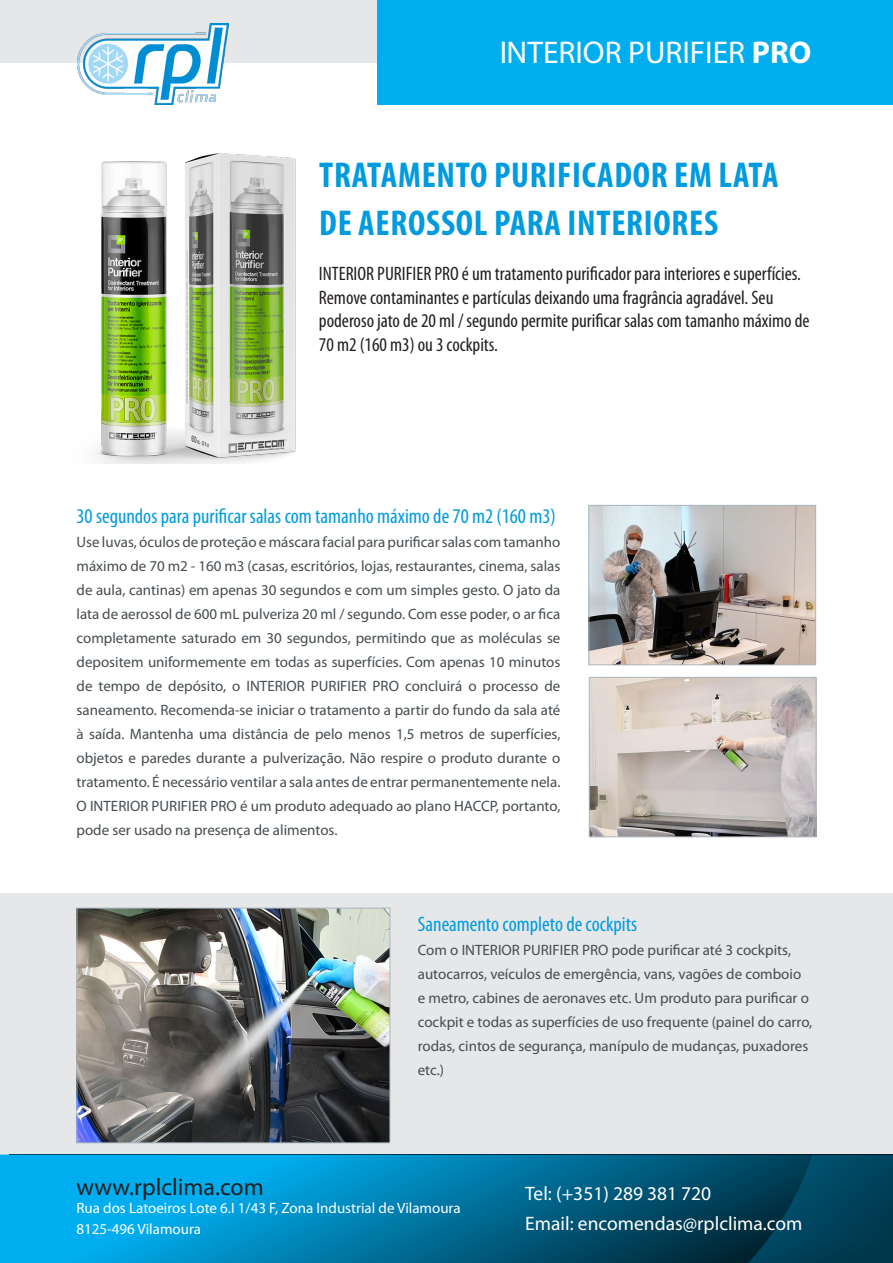
<style>
.page{position:relative;width:893px;height:1263px;background:#fff}
.page>*{position:absolute;margin:0;border:0;box-sizing:border-box;transform-origin:0 0}
.Heading_1{font:700 condensed 36px/48px "Myriad Pro";letter-spacing:.02em;color:#009bde}
.t1{font:31.5px "Myriad Pro";color:#fff}
.Heading_2{font:24px "Myriad Pro";color:#231f20}
.Heading_4{font:condensed 21px "Myriad Pro";color:#009bde}
.t2{font:condensed 19.5px/23.4px "Myriad Pro";color:#231f20}
.contact_data{font:19.5px "Myriad Pro";color:#fff}
.t3{font:15px/24px "Myriad Pro";color:#454c50;text-align:justify}
.t4{font:15px "Myriad Pro";color:#fff}
.s1{font-weight:700}
</style>
<div class="page">
<div style="left:0;top:893px;width:893px;height:262px;background:#e6e7e9"></div>
<img style="left:96px;top:153px;width:200px;height:310px">
<div style="left:0;top:0;width:893px;height:63px;background:#e6e7e9"></div>
<div style="left:378px;top:0;width:515px;height:104px;background:#00aeef"></div>
<img style="left:590px;top:507px;width:224px;height:156px">
<div style="left:588px;top:505px;width:228px;height:160px;border:1px solid #a9b6be"></div>
<img style="left:591px;top:679px;width:223px;height:156px">
<div style="left:589px;top:677px;width:227px;height:160px;border:1px solid #a9b6be"></div>
<img style="left:79px;top:910px;width:309px;height:231px">
<div style="left:77px;top:908px;width:313px;height:235px;border:1px solid #a9b6be"></div>
<img style="left:78px;top:23px;width:151px;height:81px">
<svg style="left:0;top:1154px;width:893px;height:109px;background:#0082b3"></svg>
<svg style="left:710px;top:1155px;width:183px;height:108px;background:#003e56"></svg>
<h2 class="t1" style="left:499px;top:33px;width:314px">INTERIOR PURIFIER <span class="s1">PRO</span></h2>
<p class="Heading_1" style="left:319px;top:150px;width:461px">TRATAMENTO PURIFICADOR EM LATA<br>DE AEROSSOL PARA INTERIORES</p>
<p class="t2" style="left:319px;top:262px;width:492px">INTERIOR PURIFIER PRO é um tratamento purificador para interiores e superfícies.<br>Remove contaminantes e partículas deixando uma fragrância agradável. Seu poderoso jato de 20 ml / segundo permite purificar salas com tamanho máximo de 70 m2 (160 m3) ou 3 cockpits.</p>
<p class="Heading_4" style="left:77px;top:503px;width:481px">30 segundos para purificar salas com tamanho máximo de 70 m2 (160 m3)</p>
<p class="t3" style="left:77px;top:529px;width:485px">Use luvas, óculos de proteção e máscara facial para purificar salas com tamanho máximo de 70 m2 - 160 m3 (casas, escritórios, lojas, restaurantes, cinema, salas de aula, cantinas) em apenas 30 segundos e com um simples gesto. O jato da lata de aerossol de 600 mL pulveriza 20 ml / segundo. Com esse poder, o ar fica completamente saturado em 30 segundos, permitindo que as moléculas se depositem uniformemente em todas as superfícies. Com apenas 10 minutos de tempo de depósito, o INTERIOR PURIFIER PRO concluirá o processo de saneamento. Recomenda-se iniciar o tratamento a partir do fundo da sala até à saída. Mantenha uma distância de pelo menos 1,5 metros de superfícies, objetos e paredes durante a pulverização. Não respire o produto durante o tratamento. É necessário ventilar a sala antes de entrar permanentemente nela.<br>O INTERIOR PURIFIER PRO é um produto adequado ao plano HACCP, portanto, pode ser usado na presença de alimentos.</p>
<p class="Heading_4" style="left:418px;top:911px;width:221px">Saneamento completo de cockpits</p>
<p class="t3" style="left:418px;top:937px;width:396px;text-align:left">Com o INTERIOR PURIFIER PRO pode purificar até 3 cockpits, autocarros, veículos de emergência, vans, vagões de comboio e metro, cabines de aeronaves etc. Um produto para purificar o cockpit e todas as superfícies de uso frequente (painel do carro, rodas, cintos de segurança, manípulo de mudanças, puxadores etc.)</p>
<p class="Heading_2" style="left:77px;top:1172px;width:189px">www.rplclima.com</p>
<p class="t4" style="left:77px;top:1198px;width:386px">Rua dos Latoeiros Lote 6.I 1/43 F, Zona Industrial de Vilamoura</p>
<p class="t4" style="left:77px;top:1220px;width:126px">8125-496 Vilamoura</p>
<p class="contact_data" style="left:525px;top:1182px;width:187px">Tel: (+351) 289 381 720</p>
<p class="contact_data" style="left:525px;top:1212px;width:279px">Email: encomendas@rplclima.com</p>
</div>
